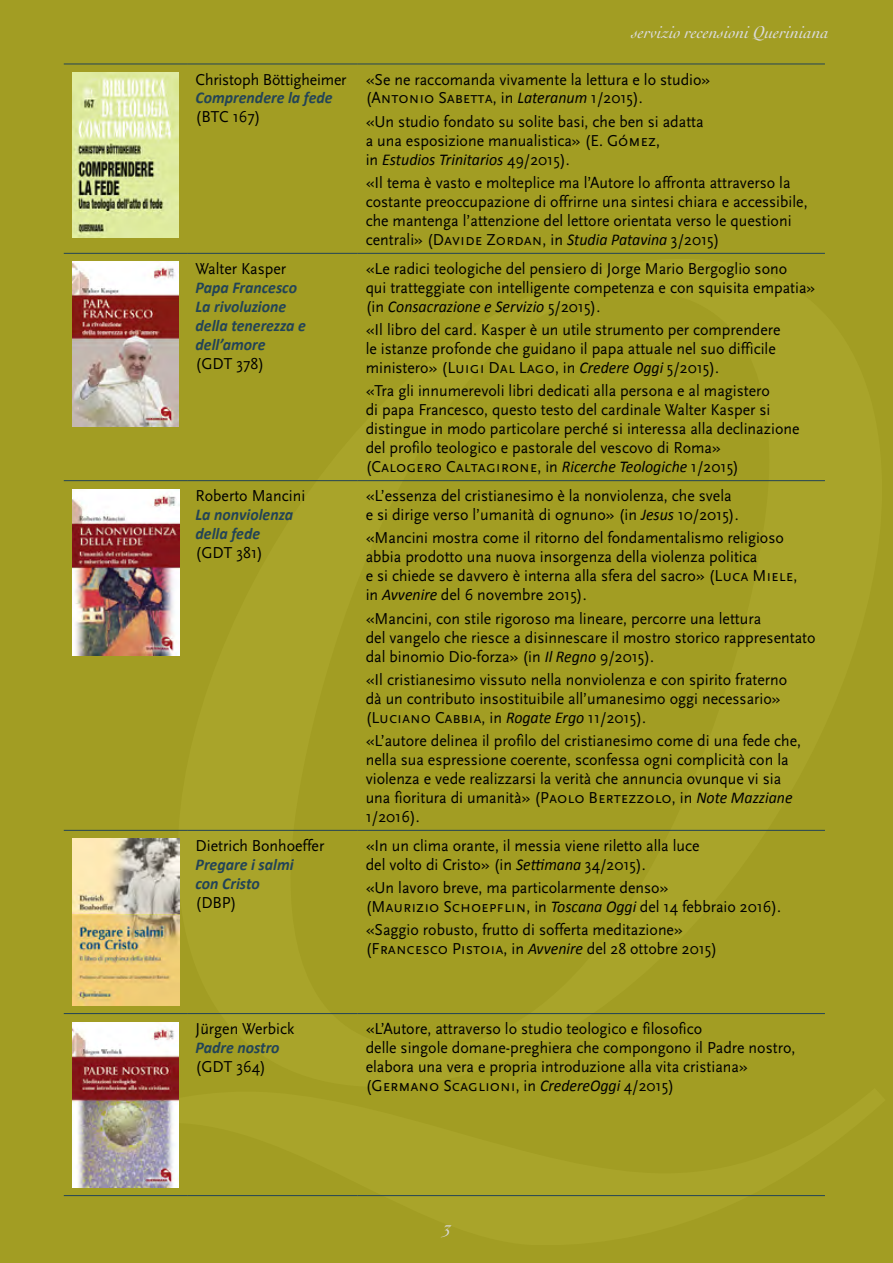
<style>
.page{position:relative;width:893px;height:1263px;background:#a29d23}
.page>*{position:absolute;margin:0;border:0;box-sizing:border-box;transform-origin:0 0}
.t1{font:italic 1200px "Cochin LT Std";color:#d9dae0}
.t2{font:italic 18px "Cochin LT Std";color:#dadada}
.t3{font:16.5px/18.9px "Scala Sans";color:#000;scale:.96 1}
.t4{font:italic 700 16.5px/18.9px "Calibri";color:#224357;scale:.96 1}
.s1{font-family:"Calibri";font-weight:700;font-style:italic;color:#224357}
.s2{font-family:"Scala Sans Regular SC"}
.s3{font-family:"Calibri";font-style:italic}
.s4{font-family:"Scala Sans";font-weight:400;font-style:normal;color:#000}
</style>
<div class="page">
<hr style="left:64px;top:64px;width:123px;height:1px;background:#224357">
<hr style="left:187px;top:64px;width:170px;height:1px;background:#224357">
<hr style="left:357px;top:64px;width:468px;height:1px;background:#224357">
<hr style="left:64px;top:253px;width:123px;height:1px;background:#224357">
<hr style="left:187px;top:253px;width:170px;height:1px;background:#224357">
<hr style="left:357px;top:253px;width:468px;height:1px;background:#224357">
<hr style="left:64px;top:480px;width:123px;height:1px;background:#224357">
<hr style="left:187px;top:480px;width:170px;height:1px;background:#224357">
<hr style="left:357px;top:480px;width:468px;height:1px;background:#224357">
<hr style="left:64px;top:830px;width:123px;height:1px;background:#224357">
<hr style="left:187px;top:830px;width:170px;height:1px;background:#224357">
<hr style="left:357px;top:830px;width:468px;height:1px;background:#224357">
<hr style="left:64px;top:1013px;width:123px;height:1px;background:#224357">
<hr style="left:187px;top:1013px;width:170px;height:1px;background:#224357">
<hr style="left:357px;top:1013px;width:468px;height:1px;background:#224357">
<hr style="left:64px;top:1195px;width:123px;height:1px;background:#224357">
<hr style="left:187px;top:1195px;width:170px;height:1px;background:#224357">
<hr style="left:357px;top:1195px;width:468px;height:1px;background:#224357">
<img style="left:72px;top:72px;width:107px;height:165px">
<img style="left:72px;top:262px;width:107px;height:165px">
<img style="left:72px;top:489px;width:108px;height:166px">
<img style="left:72px;top:839px;width:108px;height:166px">
<img style="left:72px;top:1022px;width:107px;height:165px">
<p class="t2" style="left:632px;top:22px;width:199px">servizio recensioni Queriniana</p>
<p class="t3" style="left:196px;top:70px;width:159px">Christoph Böttigheimer<br><span class="s1">Comprendere la fede </span>(BTC 167)</p>
<p class="t3" style="left:366px;top:70px;width:361px">«Se ne raccomanda vivamente la lettura e lo studio» (<span class="s2">Antonio Sabetta</span>, in <span class="s3">Lateranum</span> 1/2015).</p>
<p class="t3" style="left:366px;top:112px;width:354px">«Un studio fondato su solite basi, che ben si adatta a una esposizione manualistica» (<span class="s2">E. Gómez</span>,<br>in <span class="s3">Estudios Trinitarios</span> 49/2015).</p>
<p class="t3" style="left:366px;top:173px;width:462px">«Il tema è vasto e molteplice ma l’Autore lo affronta attraverso la costante preoccupazione di offrirne una sintesi chiara e accessibile, che mantenga l’attenzione del lettore orientata verso le questioni centrali» (<span class="s2">Davide Zordan</span>, in <span class="s3">Studia Patavina</span> 3/2015)</p>
<h1 class="t1" style="left:121px;top:0;width:779px">Q</h1>
<p class="t4" style="left:196px;top:258px;width:116px"><span class="s4">Walter Kasper<br></span>Papa Francesco<br>La rivoluzione della tenerezza e dell’amore <span class="s4">(GDT 378)</span></p>
<p class="t3" style="left:366px;top:259px;width:470px">«Le radici teologiche del pensiero di Jorge Mario Bergoglio sono<br>qui tratteggiate con intelligente competenza e con squisita empatia» (in <span class="s3">Consacrazione e Servizio</span> 5/2015).</p>
<p class="t3" style="left:366px;top:321px;width:434px">«Il libro del card. Kasper è un utile strumento per comprendere le istanze profonde che guidano il papa attuale nel suo difficile ministero» (<span class="s2">Luigi Dal Lago</span>, in <span class="s3">Credere Oggi</span> 5/2015).</p>
<p class="t3" style="left:366px;top:382px;width:453px">«Tra gli innumerevoli libri dedicati alla persona e al magistero<br>di papa Francesco, questo testo del cardinale Walter Kasper si distingue in modo particolare perché si interessa alla declinazione del profilo teologico e pastorale del vescovo di Roma» (<span class="s2">Calogero Caltagirone</span>, in <span class="s3">Ricerche Teologiche</span> 1/2015)</p>
<p class="t3" style="left:196px;top:487px;width:116px">Roberto Mancini<br><span class="s1">La nonviolenza della fede<br></span>(GDT 381)</p>
<p class="t3" style="left:366px;top:487px;width:390px">«L’essenza del cristianesimo è la nonviolenza, che svela e si dirige verso l’umanità di ognuno» (in <span class="s3">Jesus</span> 10/2015).</p>
<p class="t3" style="left:366px;top:529px;width:451px">«Mancini mostra come il ritorno del fondamentalismo religioso abbia prodotto una nuova insorgenza della violenza politica<br>e si chiede se davvero è interna alla sfera del sacro» (<span class="s2">Luca Miele</span>, in <span class="s3">Avvenire</span> del 6 novembre 2015).</p>
<p class="t3" style="left:366px;top:609px;width:470px">«Mancini, con stile rigoroso ma lineare, percorre una lettura<br>del vangelo che riesce a disinnescare il mostro storico rappresentato dal binomio Dio-forza» (in <span class="s3">Il Regno</span> 9/2015).</p>
<p class="t3" style="left:366px;top:670px;width:441px">«Il cristianesimo vissuto nella nonviolenza e con spirito fraterno dà un contributo insostituibile all’umanesimo oggi necessario» (<span class="s2">Luciano Cabbia</span>, in <span class="s3">Rogate Ergo</span> 11/2015).</p>
<p class="t3" style="left:366px;top:731px;width:455px">«L’autore delinea il profilo del cristianesimo come di una fede che, nella sua espressione coerente, sconfessa ogni complicità con la violenza e vede realizzarsi la verità che annuncia ovunque vi sia una fioritura di umanità» (<span class="s2">Paolo Bertezzolo</span>, in <span class="s3">Note Mazziane </span>1/2016).</p>
<p class="t3" style="left:196px;top:836px;width:136px">Dietrich Bonhoeffer<br><span class="s1">Pregare i salmi<br>con Cristo<br></span>(DBP)</p>
<p class="t3" style="left:366px;top:836px;width:349px">«In un clima orante, il messia viene riletto alla luce del volto di Cristo» (in <span class="s3">Settimana</span> 34/2015).</p>
<p class="t3" style="left:366px;top:878px;width:434px">«Un lavoro breve, ma particolarmente denso»<br>(<span class="s2">Maurizio Schoepflin</span>, in <span class="s3">Toscana Oggi</span> del 14 febbraio 2016).</p>
<p class="t3" style="left:366px;top:921px;width:368px">«Saggio robusto, frutto di sofferta meditazione» (<span class="s2">Francesco Pistoia</span>, in <span class="s3">Avvenire</span> del 28 ottobre 2015)</p>
<p class="t3" style="left:196px;top:1019px;width:104px">Jürgen Werbick<br><span class="s1">Padre nostro </span>(GDT 364)</p>
<p class="t3" style="left:366px;top:1019px;width:449px">«L’Autore, attraverso lo studio teologico e filosofico<br>delle singole domane-preghiera che compongono il Padre nostro, elabora una vera e propria introduzione alla vita cristiana» (<span class="s2">Germano Scaglioni</span>, in <span class="s3">CredereOggi</span> 4/2015)</p>
<p class="t2" style="left:442px;top:1221px;width:9px">3</p>
</div>
